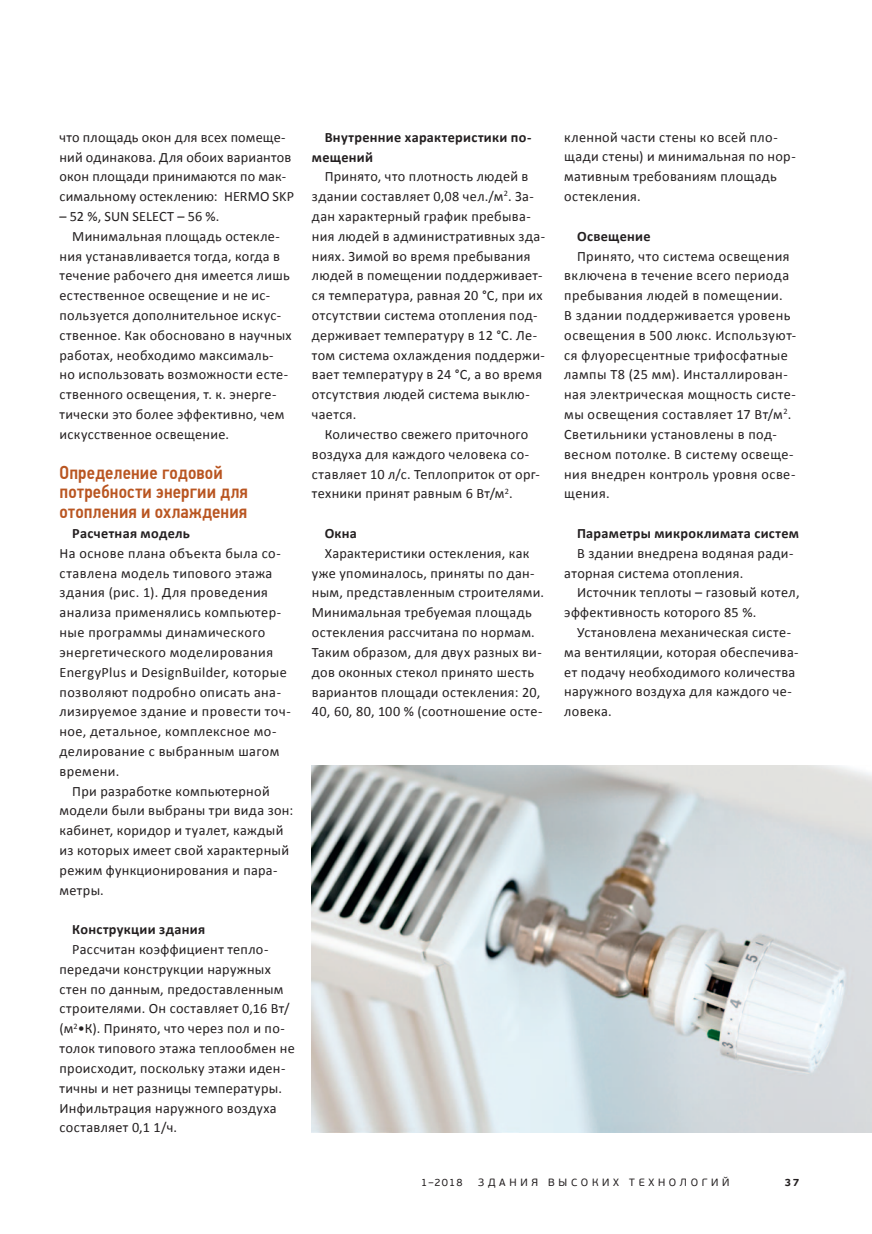
<style>
.page{position:relative;width:872px;height:1234px;background:#fff}
.page>*{position:absolute;margin:0;border:0;box-sizing:border-box;transform-origin:0 0}
.t1{font:500 18.75px/19.8px "PF Din Text Cond Pro";letter-spacing:.005em;color:#b95521}
.t2{font:14.25px/19.8px "Calibri";letter-spacing:.025em;color:#231f20}
.t3{font:700 14.25px/19.8px "Calibri";letter-spacing:.02em;color:#231f20}
.t4{font:14.25px "Calibri";color:#231f20}
.t5{font:10.5px "PF Beau Sans Pro";letter-spacing:.35em;color:#231f20}
.t6{font:700 10.5px "PF Beau Sans Pro";color:#231f20}
</style>
<div class="page">
<img style="left:312px;top:765px;width:560px;height:366px">
<p class="t2" style="left:60px;top:127px;width:236px">что площадь окон для всех помеще&shy;ний одинакова. Для обоих вариантов окон площади принимаются по мак&shy;симальному остеклению: HERMO SKP</p>
<p class="t4" style="left:60px;top:207px;width:161px">– 52 %, SUN SELECT – 56 %.</p>
<p class="t2" style="left:72px;top:226px;width:209px">Минимальная площадь остекле-</p>
<p class="t2" style="left:60px;top:246px;width:222px">ния устанавливается тогда, когда в</p>
<p class="t2" style="left:60px;top:266px;width:232px">течение рабочего дня имеется лишь</p>
<p class="t2" style="left:60px;top:285px;width:212px">естественное освещение и не ис-</p>
<p class="t2" style="left:60px;top:305px;width:223px">пользуется дополнительное искус-</p>
<p class="t2" style="left:60px;top:325px;width:234px">ственное. Как обосновано в научных</p>
<p class="t2" style="left:60px;top:345px;width:216px">работах, необходимо максималь-</p>
<p class="t2" style="left:60px;top:365px;width:230px">но использовать возможности есте-</p>
<p class="t2" style="left:60px;top:384px;width:218px">ственного освещения, т. к. энерге-</p>
<p class="t2" style="left:60px;top:404px;width:226px">тически это более эффективно, чем</p>
<p class="t2" style="left:60px;top:424px;width:171px">искусственное освещение.</p>
<h1 class="t1" style="left:60px;top:462px;width:190px">Определение годовой потребности энергии для отопления и охлаждения</h1>
<p class="t3" style="left:72px;top:523px;width:119px">Расчетная модель</p>
<p class="t2" style="left:60px;top:543px;width:233px">На основе плана объекта была со&shy;ставлена модель типового этажа здания (рис. 1). Для проведения анализа применялись компьютер&shy;ные программы динамического энергетического моделирования<br>EnergyPlus и DesignBuilder, которые позволяют подробно описать ана&shy;лизируемое здание и провести точ&shy;ное, детальное, комплексное мо&shy;делирование с выбранным шагом времени.</p>
<p class="t2" style="left:60px;top:780px;width:235px;text-indent:13px">При разработке компьютерной модели были выбраны три вида зон: кабинет, коридор и туалет, каждый из которых имеет свой характерный режим функционирования и пара&shy;метры.</p>
<p class="t3" style="left:72px;top:919px;width:134px">Конструкции здания</p>
<p class="t2" style="left:60px;top:939px;width:237px;text-indent:13px">Рассчитан коэффициент тепло&shy;передачи конструкции наружных стен по данным, предоставленным строителями. Он составляет 0,16 Вт/ (м<sup>2</sup>•К). Принято, что через пол и по&shy;толок типового этажа теплообмен не происходит, поскольку этажи иден&shy;тичны и нет разницы температуры.<br>Инфильтрация наружного воздуха составляет 0,1 1/ч.</p>
<p class="t3" style="left:312px;top:127px;width:221px;text-indent:13px">Внутренние характеристики по&shy;мещений</p>
<p class="t2" style="left:312px;top:167px;width:235px;text-indent:13px">Принято, что плотность людей в здании составляет 0,08 чел./м<sup>2</sup>. За&shy;дан характерный график пребыва&shy;ния людей в административных зда&shy;ниях. Зимой во время пребывания людей в помещении поддерживает&shy;ся температура, равная 20 °С, при их отсутствии система отопления под&shy;держивает температуру в 12 °С. Ле&shy;том система охлаждения поддержи&shy;вает температуру в 24 °С, а во время отсутствия людей система выклю&shy;чается.</p>
<p class="t2" style="left:312px;top:424px;width:229px;text-indent:13px">Количество свежего приточного воздуха для каждого человека со&shy;ставляет 10 л/с. Теплоприток от орг&shy;техники принят равным 6 Вт/м<sup>2</sup>.</p>
<p class="t3" style="left:325px;top:523px;width:34px">Окна</p>
<p class="t2" style="left:312px;top:543px;width:234px;text-indent:13px">Характеристики остекления, как уже упоминалось, приняты по дан&shy;ным, представленным строителями.<br>Минимальная требуемая площадь остекления рассчитана по нормам.<br>Таким образом, для двух разных ви&shy;дов оконных стекол принято шесть вариантов площади остекления: 20, 40, 60, 80, 100 % (соотношение осте-</p>
<p class="t2" style="left:564px;top:127px;width:233px">кленной части стены ко всей пло&shy;щади стены) и минимальная по нор&shy;мативным требованиям площадь остекления.</p>
<p class="t3" style="left:577px;top:226px;width:75px">Освещение</p>
<p class="t2" style="left:564px;top:246px;width:233px;text-indent:13px">Принято, что система освещения включена в течение всего периода пребывания людей в помещении.<br>В здании поддерживается уровень освещения в 500 люкс. Используют&shy;ся флуоресцентные трифосфатные лампы Т8 (25 мм). Инсталлирован&shy;ная электрическая мощность систе&shy;мы освещения составляет 17 Вт/м<sup>2</sup>.<br>Светильники установлены в под&shy;весном потолке. В систему освеще&shy;ния внедрен контроль уровня осве&shy;щения.</p>
<p class="t3" style="left:577px;top:523px;width:223px">Параметры микроклимата систем</p>
<p class="t2" style="left:564px;top:543px;width:230px;text-indent:13px">В здании внедрена водяная ради&shy;аторная система отопления.</p>
<p class="t2" style="left:564px;top:582px;width:237px;text-indent:13px">Источник теплоты – газовый котел, эффективность которого 85 %.</p>
<p class="t2" style="left:564px;top:622px;width:236px;text-indent:13px">Установлена механическая систе&shy;ма вентиляции, которая обеспечива&shy;ет подачу необходимого количества наружного воздуха для каждого че&shy;ловека.</p>
<p class="t5" style="left:421px;top:1175px;width:43px">1–2018</p>
<p class="t5" style="left:478px;top:1175px;width:253px">ЗДАНИЯ ВЫСОКИХ ТЕХНОЛОГИЙ</p>
<p class="t6" style="left:784px;top:1175px;width:17px">37</p>
</div>
